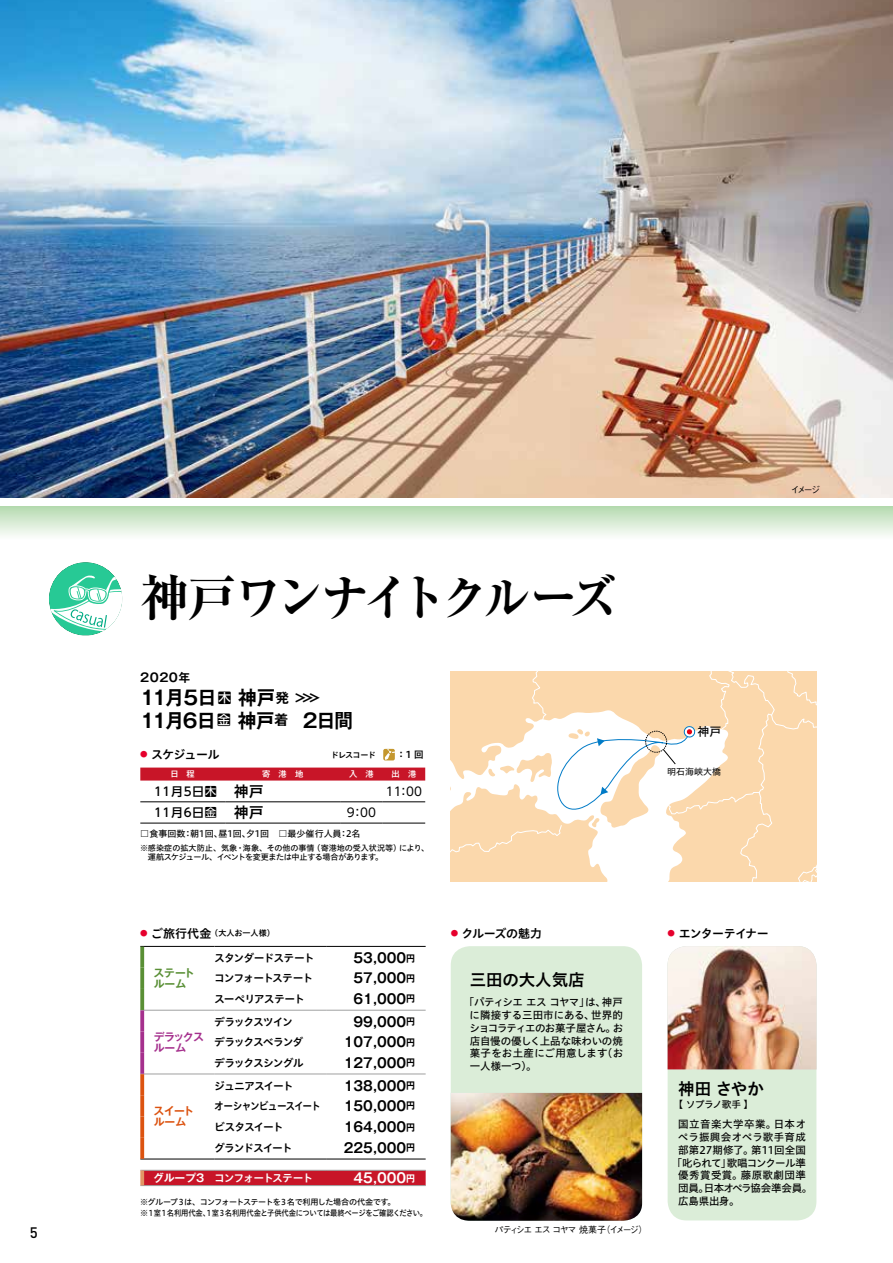
<style>
.page{position:relative;width:893px;height:1263px;background:#fff}
.page>*{position:absolute;margin:0;border:0;box-sizing:border-box;transform-origin:0 0}
.t1{font:700 expanded 49.5px "Ryumin Pr 5";letter-spacing:-.155em;color:#000}
.t2{font:700 19.5px/22.4px "Gothic MB101 Pro De";letter-spacing:-.04em;color:#000}
.t3{font:16.5px "Hiragino UD Sans Std W6";color:#000}
.t4{font:500 15px "DIN";color:#000}
.t5{font:700 13.5px "Gothic MB101 Pro De";color:#000;scale:.95 1}
.t6{font:700 13.5px "Gothic MB101 Pro De";color:#fff;scale:.95 1}
.t7{font:500 12px "UD Shin Go Pro";letter-spacing:.05em;color:#000}
.t8{font:12px "Hiragino UD Sans Std W6";letter-spacing:-.06em;color:#000}
.t9{font:12px "UD Shin Go Pro";color:#000}
.t10{font:12px "Hiragino UD Sans Std W6";letter-spacing:-.01em;color:#000}
.t11{font:700 12px "Gothic MB101 Pro De";letter-spacing:.035em;color:#000}
.t12{font:12px "Hiragino UD Sans Std W5";color:#000}
.t13{font:10.8px "Hiragino UD Sans Std W6";letter-spacing:-.095em;color:#000}
.t14{font:10.8px "Hiragino UD Sans Std W6";letter-spacing:-.075em;color:#000}
.t15{font:10.8px "Hiragino UD Sans Std W6";letter-spacing:-.095em;color:#fff}
.t16{font:10.8px "Hiragino UD Sans Std W6";letter-spacing:-.095em;color:#000;scale:.9 1}
.t17{font:700 10.8px/10.8px "Gothic MB101 Pr 5 De";letter-spacing:-.045em;color:#a5308d}
.t18{font:700 10.8px/10.8px "Gothic MB101 Pr 5 De";letter-spacing:.005em;color:#598f35}
.t19{font:700 10.8px/10.8px "Gothic MB101 Pr 5 De";letter-spacing:-.02em;color:#dc5310}
.t20{font:10.5px/12.8px "Hiragino UD Sans Std W5";letter-spacing:-.005em;color:#000;text-align:justify}
.t21{font:10.5px "Hiragino UD Sans Std W5";letter-spacing:.015em;color:#000}
.t22{font:10.5px "Hiragino UD Sans Std W5";letter-spacing:-.07em;color:#000}
.t23{font:10.5px "Hiragino UD Sans Std W5";letter-spacing:-.045em;color:#000}
.t24{font:10.5px "Hiragino UD Sans Std W5";letter-spacing:.05em;color:#000}
.t25{font:10.5px "Hiragino UD Sans Std W5";letter-spacing:.03em;color:#000}
.t26{font:10.5px "Hiragino UD Sans Std W5";letter-spacing:.04em;color:#000}
.t27{font:9.75px "Hiragino UD Sans Std W5";letter-spacing:-.045em;color:#000}
.t28{font:9.45px "Hiragino UD Sans Std W6";color:#000}
.t29{font:9px "Hiragino UD Sans Std W5";letter-spacing:.005em;color:#000}
.t30{font:500 9px "Gothic BBB Pr 5";letter-spacing:-.15em;color:#000}
.t31{font:9px "Hiragino UD Sans Std W4";color:#000}
.t32{font:500 9px "Gothic BBB Pr 5";letter-spacing:-.2em;color:#000}
.t33{font:500 8.25px "Gothic MB101 Pro";color:#fff}
.t34{font:8.1px/10.8px "Hiragino UD Sans Std W5";letter-spacing:-.025em;color:#000}
.t35{font:8.1px "Hiragino UD Sans Std W6";letter-spacing:-.025em;color:#000}
.s1{font-family:"UD Shin Go Pro";font-weight:500;font-size:13.65px}
.s2{font-size:13.65px}
.s3{font-size:13.2px}
.s4{font-size:7.5px;color:#e6002d}
.s5{font-family:"Hiragino UD Sans Std W6";font-weight:400;font-size:15px}
.s6{font-size:12px}
.s7{font-size:9.45px}
.s8{font-family:"Gothic MB101 Pr 5 De";font-weight:700}
</style>
<div class="page">
<img style="left:0;top:0;width:893px;height:497px">
<svg style="left:451px;top:672px;width:365px;height:210px"></svg>
<div style="left:144px;top:1171px;width:282px;height:14px;background:#c81528"></div>
<hr style="left:140px;top:1010px;width:75px;height:1px;background:#9fa0a0">
<hr style="left:215px;top:1010px;width:111px;height:1px;background:#9fa0a0">
<hr style="left:140px;top:1074px;width:75px;height:1px;background:#9fa0a0">
<hr style="left:215px;top:1074px;width:111px;height:1px;background:#9fa0a0">
<hr style="left:140px;top:946px;width:75px;height:1px;background:#000">
<hr style="left:215px;top:946px;width:111px;height:1px;background:#000">
<hr style="left:140px;top:1159px;width:75px;height:1px;background:#000">
<hr style="left:215px;top:1159px;width:111px;height:1px;background:#000">
<hr style="left:140px;top:1170px;width:75px;height:1px;background:#9fa0a0">
<hr style="left:215px;top:1170px;width:111px;height:1px;background:#9fa0a0">
<hr style="left:326px;top:1170px;width:100px;height:1px;background:#9fa0a0">
<hr style="left:140px;top:1185px;width:75px;height:1px;background:#9fa0a0">
<hr style="left:215px;top:1185px;width:111px;height:1px;background:#9fa0a0">
<hr style="left:326px;top:1185px;width:100px;height:1px;background:#9fa0a0">
<hr style="left:326px;top:1010px;width:100px;height:1px;background:#9fa0a0">
<hr style="left:326px;top:1074px;width:100px;height:1px;background:#9fa0a0">
<hr style="left:326px;top:1159px;width:100px;height:1px;background:#000">
<hr style="left:326px;top:946px;width:100px;height:1px;background:#000">
<svg style="left:140px;top:947px;width:4px;height:21px"></svg>
<svg style="left:140px;top:968px;width:4px;height:21px"></svg>
<svg style="left:140px;top:989px;width:4px;height:21px"></svg>
<svg style="left:140px;top:1010px;width:4px;height:21px"></svg>
<svg style="left:140px;top:1031px;width:4px;height:22px"></svg>
<svg style="left:140px;top:1053px;width:4px;height:21px"></svg>
<svg style="left:140px;top:1074px;width:4px;height:21px"></svg>
<svg style="left:140px;top:1095px;width:4px;height:21px"></svg>
<svg style="left:140px;top:1116px;width:4px;height:22px"></svg>
<svg style="left:140px;top:1138px;width:4px;height:21px"></svg>
<svg style="left:140px;top:1170px;width:4px;height:15px"></svg>
<svg style="left:140px;top:767px;width:285px;height:13px;background:#ca1f31"></svg>
<hr style="left:140px;top:801px;width:85px;height:1px;background:#000">
<hr style="left:340px;top:801px;width:43px;height:1px;background:#000">
<hr style="left:383px;top:801px;width:42px;height:1px;background:#000">
<hr style="left:225px;top:801px;width:115px;height:1px;background:#000">
<hr style="left:140px;top:823px;width:85px;height:1px;background:#000">
<hr style="left:225px;top:823px;width:115px;height:1px;background:#000">
<hr style="left:340px;top:823px;width:43px;height:1px;background:#000">
<hr style="left:383px;top:823px;width:42px;height:1px;background:#000">
<div style="left:383px;top:749px;width:12px;height:11px;background:#c4972e;border-radius:2px"></div>
<svg style="left:385px;top:749px;width:10px;height:11px"></svg>
<div style="left:451px;top:946px;width:191px;height:274px;background:#dbedd8;border-radius:19px"></div>
<img style="left:451px;top:1093px;width:191px;height:128px">
<div style="left:668px;top:946px;width:148px;height:274px;background:#dbedd8;border-radius:19px"></div>
<img style="left:668px;top:946px;width:148px;height:123px">
<svg style="left:49px;top:562px;width:73px;height:73px"></svg>
<svg style="left:49px;top:575px;width:73px;height:57px"></svg>
<div style="left:0;top:506px;width:893px;height:34px;background:linear-gradient(to bottom,#b4daaf,#fcfefc)"></div>
<h3 class="t4" style="left:30px;top:1222px;width:9px">5</h3>
<p class="t32" style="left:791px;top:482px;width:31px">イメージ</p>
<h1 class="t1" style="left:140px;top:558px;width:478px">神戸ワンナイトクルーズ</h1>
<h3 class="t11" style="left:140px;top:668px;width:51px">2020年</h3>
<h2 class="t2" style="left:140px;top:684px;width:214px">11月5日<span class="s1">木</span>神戸<span class="s2">発</span> <span class="s3">＞＞＞<br></span>11月6日<span class="s1">金</span>神戸<span class="s2">着</span> 2日間</h2>
<h3 class="t8" style="left:140px;top:745px;width:81px"><span class="s4">●</span> スケジュール</h3>
<p class="t35" style="left:331px;top:748px;width:47px">ドレスコード</p>
<p class="t28" style="left:396px;top:747px;width:29px">：1 回</p>
<p class="t33" style="left:170px;top:767px;width:26px">日　程</p>
<p class="t33" style="left:262px;top:767px;width:43px">寄　港　地</p>
<p class="t33" style="left:349px;top:767px;width:26px">入　港</p>
<p class="t33" style="left:392px;top:767px;width:26px">出　港</p>
<h3 class="t7" style="left:154px;top:781px;width:111px">11月5日木 <span class="s5">神戸</span></h3>
<h3 class="t9" style="left:386px;top:781px;width:38px">11：00</h3>
<h3 class="t7" style="left:154px;top:803px;width:111px">11月6日金 <span class="s5">神戸</span></h3>
<h3 class="t9" style="left:347px;top:803px;width:31px">9：00</h3>
<p class="t29" style="left:140px;top:826px;width:222px">□食事回数：朝1回、昼1回、夕1回　□最少催行人員：2名</p>
<p class="t34" style="left:148px;top:843px;width:283px;line-height:9.4px;text-indent:-8px">※感染症の拡大防止、気象・海象、その他の事情（寄港地の受入状況等）により、運航スケジュール、イベントを変更または中止する場合があります。</p>
<p class="t35" style="left:140px;top:927px;width:136px"><span class="s4">●</span> <span class="s6">ご旅行代金</span>（大人お一人様）</p>
<h3 class="t18" style="left:154px;top:967px;width:43px">ステートルーム</h3>
<h3 class="t14" style="left:214px;top:950px;width:102px">スタンダードステート</h3>
<h3 class="t5" style="left:354px;top:947px;width:66px">53,000<span class="s7">円</span></h3>
<h3 class="t13" style="left:214px;top:970px;width:101px">コンフォートステート</h3>
<h3 class="t5" style="left:354px;top:967px;width:66px">57,000<span class="s7">円</span></h3>
<h3 class="t14" style="left:214px;top:990px;width:92px">スーペリアステート</h3>
<h3 class="t5" style="left:354px;top:987px;width:66px">61,000<span class="s7">円</span></h3>
<h3 class="t17" style="left:154px;top:1030px;width:52px">デラックスルーム</h3>
<h3 class="t13" style="left:214px;top:1013px;width:80px">デラックスツイン</h3>
<h3 class="t5" style="left:354px;top:1010px;width:66px">99,000<span class="s7">円</span></h3>
<h3 class="t13" style="left:214px;top:1034px;width:91px">デラックスベランダ</h3>
<h3 class="t5" style="left:344px;top:1031px;width:77px">107,000<span class="s7">円</span></h3>
<h3 class="t13" style="left:214px;top:1054px;width:91px">デラックスシングル</h3>
<h3 class="t5" style="left:344px;top:1051px;width:77px">127,000<span class="s7">円</span></h3>
<h3 class="t13" style="left:214px;top:1077px;width:81px">ジュニアスイート</h3>
<h3 class="t5" style="left:344px;top:1074px;width:77px">138,000<span class="s7">円</span></h3>
<h3 class="t16" style="left:214px;top:1098px;width:120px">オーシャンビュースイート</h3>
<h3 class="t5" style="left:344px;top:1095px;width:77px">150,000<span class="s7">円</span></h3>
<h3 class="t13" style="left:214px;top:1119px;width:71px">ビスタスイート</h3>
<h3 class="t5" style="left:344px;top:1116px;width:77px">164,000<span class="s7">円</span></h3>
<h3 class="t13" style="left:214px;top:1139px;width:80px">グランドスイート</h3>
<h3 class="t5" style="left:344px;top:1136px;width:77px">225,000<span class="s7">円</span></h3>
<h3 class="t15" style="left:153px;top:1170px;width:162px"><span class="s8">グループ3</span> コンフォートステート</h3>
<h3 class="t6" style="left:354px;top:1167px;width:66px">45,000<span class="s7">円</span></h3>
<h3 class="t19" style="left:154px;top:1105px;width:42px">スイートルーム</h3>
<p class="t34" style="left:140px;top:1196px;width:289px">※グループ3は、コンフォートステートを3名で利用した場合の代金です。<br>※1室1名利用代金、1室3名利用代金と子供代金については最終ページをご確認ください。</p>
<h3 class="t10" style="left:451px;top:924px;width:93px"><span class="s4">●</span> クルーズの魅力</h3>
<h3 class="t3" style="left:470px;top:967px;width:116px">三田の大人気店</h3>
<p class="t20" style="left:469px;top:995px;width:155px;text-indent:-6px">「パティシエ エス コヤマ」は、神戸に隣接する三田市にある、世界的ショコラティエのお菓子屋さん。お店自慢の優しく上品な味わいの焼菓子をお土産にご用意します（お一人様一つ）。</p>
<p class="t30" style="left:494px;top:1222px;width:154px">パティシエ エス コヤマ 焼菓子（イメージ）</p>
<h3 class="t12" style="left:697px;top:722px;width:25px">神戸</h3>
<p class="t31" style="left:667px;top:765px;width:55px">明石海峡大橋</p>
<h3 class="t8" style="left:667px;top:924px;width:103px"><span class="s4">●</span> エンターテイナー</h3>
<h3 class="t3" style="left:678px;top:1076px;width:87px">神田 さやか</h3>
<p class="t27" style="left:673px;top:1097px;width:81px">【 ソプラノ歌手 】</p>
<p class="t24" style="left:678px;top:1116px;width:130px">国立音楽大学卒業。日本オ</p>
<p class="t25" style="left:678px;top:1129px;width:129px">ペラ振興会オペラ歌手育成</p>
<p class="t21" style="left:678px;top:1142px;width:129px">部第27期修了。第11回全国</p>
<p class="t22" style="left:672px;top:1155px;width:136px">「叱られて」歌唱コンクール準</p>
<p class="t26" style="left:678px;top:1167px;width:129px">優秀賞受賞。藤原歌劇団準</p>
<p class="t23" style="left:678px;top:1180px;width:136px">団員。日本オペラ協会準会員。</p>
<p class="t20" style="left:678px;top:1194px;width:63px">広島県出身。</p>
</div>
